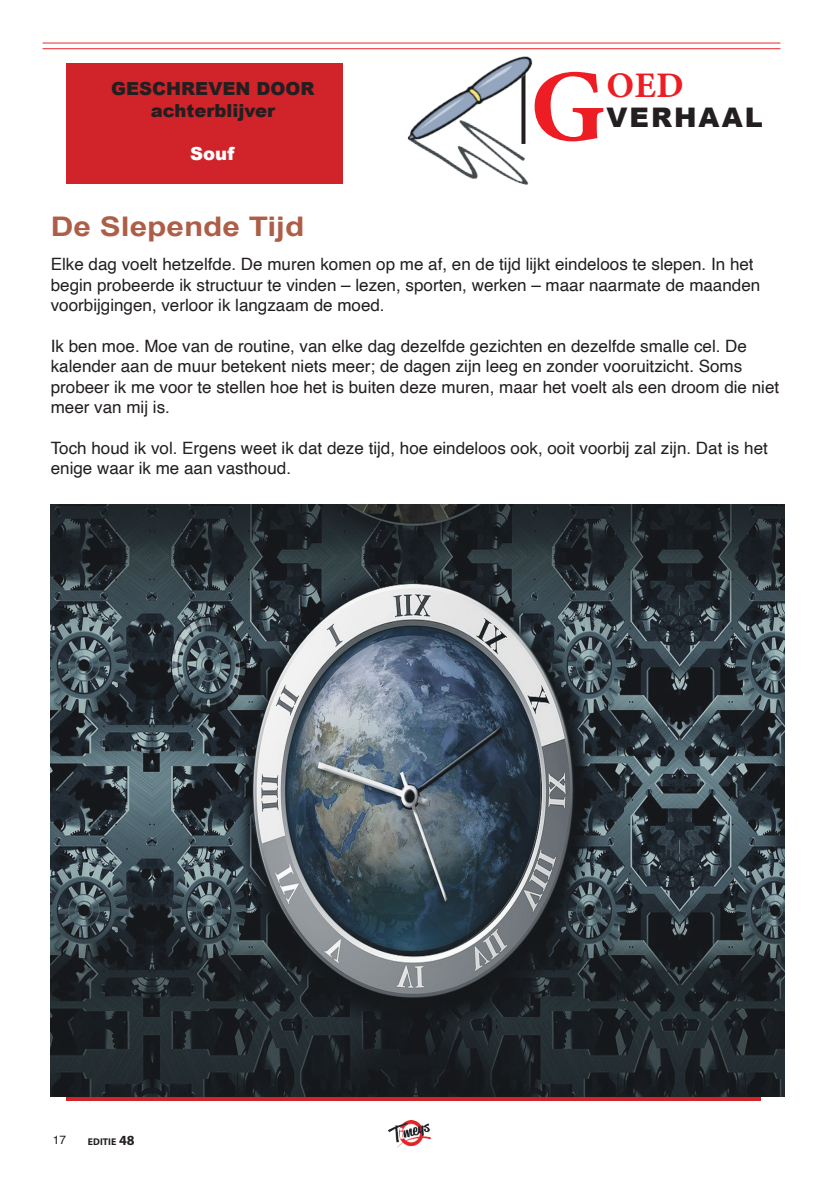
<style>
.page{position:relative;width:823px;height:1191px;background:#fff}
.page>*{position:absolute;margin:0;border:0;box-sizing:border-box;transform-origin:0 0}
.t1{font:102.5px "Minion Variable Concept";color:#ee1d23}
.t2{font:36px "Minion Variable Concept";color:#ee1d23}
.t3{font:700 27px "Arial";color:#ad5e46;scale:1.17 1}
.t4{font:900 27px "Arial";letter-spacing:.075em;color:#231f20}
.t5{font:900 18px "Arial";color:#231f20}
.t6{font:900 18px "Arial";color:#fff}
.t7{font:17px/20.4px "Helvetica";color:#231f20}
.t8{font:12px "Helvetica";color:#231f20}
.t9{font:700 9.8px "Myriad Pro";color:#231f20}
.s1{font-size:14px}
</style>
<div class="page">
<img style="left:388px;top:1120px;width:42px;height:27px">
<div style="left:66px;top:64px;width:276px;height:120px;background:#d1232a"></div>
<svg style="left:66px;top:1096px;width:694px;height:4px;fill:#d1232a"></svg>
<hr style="left:43px;top:48px;width:737px;height:1px;background:#ee272b">
<hr style="left:43px;top:43px;width:737px;height:1px;background:#ee272b">
<img style="left:394px;top:42px;width:192px;height:143px">
<img style="left:51px;top:504px;width:732px;height:592px">
<p class="t5" style="left:111px;top:76px;width:204px">GESCHREVEN DOOR</p>
<p class="t5" style="left:150px;top:97px;width:126px">achterblijver</p>
<p class="t6" style="left:190px;top:140px;width:46px">Souf</p>
<p class="t3" style="left:51px;top:208px;width:218px">De Slepende Tijd</p>
<p class="t1" style="left:530px;top:35px;width:78px">G</p>
<p class="t2" style="left:606px;top:60px;width:79px">OED</p>
<p class="t4" style="left:606px;top:97px;width:158px">VERHAAL</p>
<p class="t7" style="left:51px;top:255px;width:710px">Elke dag voelt hetzelfde. De muren komen op me af, en de tijd lijkt eindeloos te slepen. In het begin probeerde ik structuur te vinden – lezen, sporten, werken – maar naarmate de maanden voorbijgingen, verloor ik langzaam de moed.</p>
<p class="t7" style="left:51px;top:336px;width:729px">Ik ben moe. Moe van de routine, van elke dag dezelfde gezichten en dezelfde smalle cel. De kalender aan de muur betekent niets meer; de dagen zijn leeg en zonder vooruitzicht. Soms probeer ik me voor te stellen hoe het is buiten deze muren, maar het voelt als een droom die niet meer van mij is.</p>
<p class="t7" style="left:51px;top:438px;width:718px">Toch houd ik vol. Ergens weet ik dat deze tijd, hoe eindeloos ook, ooit voorbij zal zijn. Dat is het enige waar ik me aan vasthoud.</p>
<p class="t8" style="left:53px;top:1130px;width:15px">17</p>
<p class="t9" style="left:88px;top:1135px;width:48px">editie <span class="s1">48</span></p>
</div>
